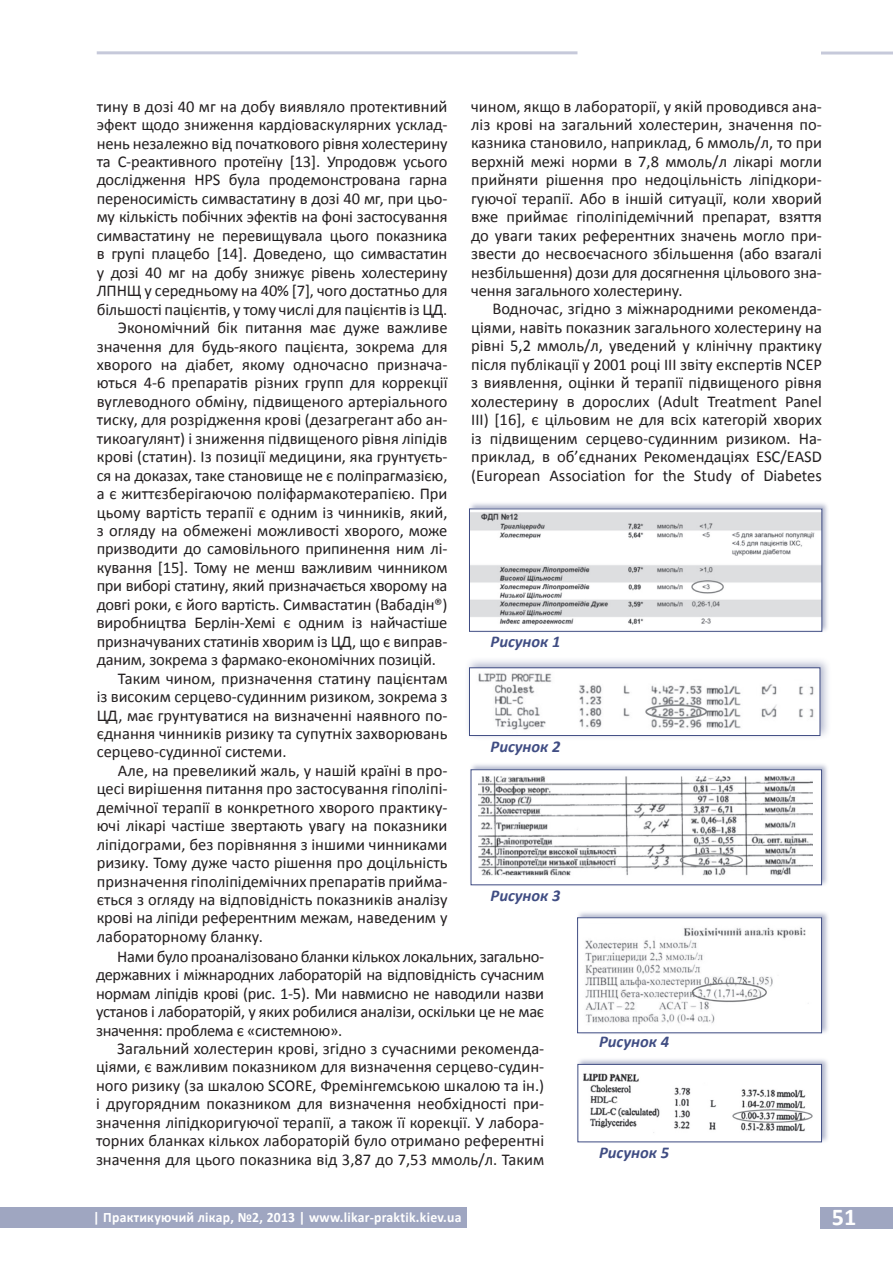
<style>
.page{position:relative;width:893px;height:1263px;background:#fff}
.page>*{position:absolute;margin:0;border:0;box-sizing:border-box;transform-origin:0 0}
.t1{font:700 24.15px "Calibri";color:#fff}
.t2{font:16.5px/18.5px "Calibri";letter-spacing:-.005em;color:#231f20;text-align:justify}
.t3{font:italic 700 16.5px "Calibri";color:#404d83}
.t4{font:700 14.4px "Calibri";letter-spacing:.02em;color:#fff;scale:.95 1}
</style>
<div class="page">
<hr style="left:97px;top:51px;width:480px;height:3px;background:#404d83">
<div style="left:0;top:1207px;width:467px;height:20px;background:#9fa6c1"></div>
<div style="left:821px;top:1207px;width:72px;height:21px;background:#9fa6c1"></div>
<hr style="left:821px;top:52px;width:72px;height:3px;background:#404d83">
<div style="left:468px;top:501px;width:362px;height:132px;background:#404d83;opacity:.41"></div>
<img style="left:471px;top:511px;width:349px;height:118px">
<div style="left:464px;top:657px;width:368px;height:84px;background:#404d83;opacity:.4"></div>
<img style="left:471px;top:670px;width:347px;height:64px">
<div style="left:469px;top:668px;width:351px;height:68px;border:1px solid #404d83"></div>
<div style="left:469px;top:762px;width:361px;height:125px;background:#404d83;opacity:.4"></div>
<div style="left:471px;top:770px;width:350px;height:115px;background:#fff"></div>
<img style="left:478px;top:776px;width:334px;height:100px">
<div style="left:471px;top:769px;width:351px;height:116px;border:1px solid #404d83"></div>
<div style="left:576px;top:910px;width:253px;height:125px;background:#404d83;opacity:.4"></div>
<div style="left:578px;top:918px;width:243px;height:115px;background:#fff"></div>
<img style="left:585px;top:927px;width:224px;height:98px">
<div style="left:577px;top:917px;width:245px;height:116px;border:1px solid #404d83"></div>
<div style="left:576px;top:1057px;width:253px;height:87px;background:#404d83;opacity:.4"></div>
<div style="left:578px;top:1064px;width:243px;height:78px;background:#fff"></div>
<img style="left:583px;top:1073px;width:230px;height:60px">
<div style="left:578px;top:1064px;width:244px;height:78px;border:1px solid #404d83"></div>
<p class="t2" style="left:97px;top:97px;width:352px">тину в дозі 40 мг на добу виявляло протективний</p>
<p class="t2" style="left:97px;top:115px;width:352px">эфект щодо зниження кардіоваскулярних усклад-</p>
<p class="t2" style="left:97px;top:134px;width:352px">нень незалежно від початкового рівня холестерину</p>
<p class="t2" style="left:97px;top:152px;width:352px">та С-реактивного протеїну [13]. Упродовж усього</p>
<p class="t2" style="left:97px;top:171px;width:352px">дослідження HPS була продемонстрована гарна</p>
<p class="t2" style="left:97px;top:189px;width:352px">переносимість симвастатину в дозі 40 мг, при цьо-</p>
<p class="t2" style="left:97px;top:208px;width:352px">му кількість побічних эфектів на фоні застосування</p>
<p class="t2" style="left:97px;top:226px;width:352px">симвастатину не перевищувала цього показника</p>
<p class="t2" style="left:97px;top:245px;width:352px">в групі плацебо [14]. Доведено, що симвастатин</p>
<p class="t2" style="left:97px;top:263px;width:352px">у дозі 40 мг на добу знижує рівень холестерину</p>
<p class="t2" style="left:97px;top:281px;width:352px">ЛПНЩ у середньому на 40% [7], чого достатньо для</p>
<p class="t2" style="left:97px;top:300px;width:352px">більшості пацієнтів, у тому числі для пацієнтів із ЦД.</p>
<p class="t2" style="left:118px;top:318px;width:331px">Экономічний бік питання має дуже важливе</p>
<p class="t2" style="left:97px;top:337px;width:352px">значення для будь-якого пацієнта, зокрема для</p>
<p class="t2" style="left:97px;top:355px;width:352px">хворого на діабет, якому одночасно признача-</p>
<p class="t2" style="left:97px;top:374px;width:352px">ються 4-6 препаратів різних групп для коррекції</p>
<p class="t2" style="left:97px;top:392px;width:352px">вуглеводного обміну, підвищеного артеріального</p>
<p class="t2" style="left:97px;top:411px;width:352px">тиску, для розрідження крові (дезагрегант або ан-</p>
<p class="t2" style="left:97px;top:429px;width:352px">тикоагулянт) і зниження підвищеного рівня ліпідів</p>
<p class="t2" style="left:97px;top:448px;width:352px">крові (статин). Із позиції медицини, яка грунтуєть-</p>
<p class="t2" style="left:97px;top:466px;width:352px">ся на доказах, таке становище не є поліпрагмазією,</p>
<p class="t2" style="left:97px;top:484px;width:352px">а є життєзберігаючою поліфармакотерапією. При</p>
<p class="t2" style="left:97px;top:503px;width:352px">цьому вартість терапії є одним із чинників, який,</p>
<p class="t2" style="left:97px;top:521px;width:352px">з огляду на обмежені можливості хворого, може</p>
<p class="t2" style="left:97px;top:540px;width:352px">призводити до самовільного припинення ним лі-</p>
<p class="t2" style="left:97px;top:558px;width:352px">кування [15]. Тому не менш важливим чинником</p>
<p class="t2" style="left:97px;top:577px;width:352px">при виборі статину, який призначається хворому на</p>
<p class="t2" style="left:97px;top:595px;width:352px">довгі роки, є його вартість. Симвастатин (Вабадін®)</p>
<p class="t2" style="left:97px;top:614px;width:352px">виробництва Берлін-Хемі є одним із найчастіше</p>
<p class="t2" style="left:97px;top:632px;width:352px">призначуваних статинів хворим із ЦД, що є виправ-</p>
<p class="t2" style="left:97px;top:650px;width:341px">даним, зокрема з фармако-економічних позицій.</p>
<p class="t2" style="left:118px;top:669px;width:331px">Таким чином, призначення статину пацієнтам</p>
<p class="t2" style="left:97px;top:687px;width:352px">із високим серцево-судинним ризиком, зокрема з</p>
<p class="t2" style="left:97px;top:706px;width:352px">ЦД, має грунтуватися на визначенні наявного по-</p>
<p class="t2" style="left:97px;top:724px;width:352px">єднання чинників ризику та супутніх захворювань</p>
<p class="t2" style="left:97px;top:743px;width:191px">серцево-судинної системи.</p>
<p class="t2" style="left:118px;top:761px;width:331px">Але, на превеликий жаль, у нашій країні в про-</p>
<p class="t2" style="left:97px;top:780px;width:352px">цесі вирішення питання про застосування гіполіпі-</p>
<p class="t2" style="left:97px;top:798px;width:352px">демічної терапії в конкретного хворого практику-</p>
<p class="t2" style="left:97px;top:816px;width:352px">ючі лікарі частіше звертають увагу на показники</p>
<p class="t2" style="left:97px;top:835px;width:352px">ліпідограми, без порівняння з іншими чинниками</p>
<p class="t2" style="left:97px;top:853px;width:352px">ризику. Тому дуже часто рішення про доцільність</p>
<p class="t2" style="left:97px;top:872px;width:352px">призначення гіполіпідемічних препаратів прийма-</p>
<p class="t2" style="left:97px;top:890px;width:352px">ється з огляду на відповідність показників аналізу</p>
<p class="t2" style="left:97px;top:909px;width:352px">крові на ліпіди референтним межам, наведеним у</p>
<p class="t2" style="left:97px;top:927px;width:168px">лабораторному бланку.</p>
<p class="t2" style="left:471px;top:97px;width:352px">чином, якщо в лабораторії, у якій проводився ана&shy;ліз крові на загальний холестерин, значення по&shy;казника становило, наприклад, 6 ммоль/л, то при верхній межі норми в 7,8 ммоль/л лікарі могли прийняти рішення про недоцільність ліпідкори&shy;гуючої терапії. Або в іншій ситуації, коли хворий вже приймає гіполіпідемічний препарат, взяття до уваги таких референтних значень могло при&shy;звести до несвоєчасного збільшення (або взагалі незбільшення) дози для досягнення цільового зна&shy;чення загального холестерину.</p>
<p class="t2" style="left:471px;top:300px;width:352px;text-indent:21px">Водночас, згідно з міжнародними рекоменда&shy;ціями, навіть показник загального холестерину на рівні 5,2 ммоль/л, уведений у клінічну практику після публікації у 2001 році ІІІ звіту експертів NCEP з виявлення, оцінки й терапії підвищеного рівня холестерину в дорослих (Adult Treatment Panel III) [16], є цільовим не для всіх категорій хворих із підвищеним серцево-судинним ризиком. На&shy;приклад, в об’єднаних Рекомендаціях ESC/EASD (European Association for the Study of Diabetes</p>
<p class="t3" style="left:491px;top:631px;width:71px">Рисунок 1</p>
<p class="t3" style="left:491px;top:736px;width:71px">Рисунок 2</p>
<p class="t3" style="left:491px;top:885px;width:71px">Рисунок 3</p>
<p class="t2" style="left:96px;top:947px;width:450px;text-indent:21px">Нами було проаналізовано бланки кількох локальних, загально&shy;державних і міжнародних лабораторій на відповідність сучасним нормам ліпідів крові (рис. 1-5). Ми навмисно не наводили назви установ і лабораторій, у яких робилися аналізи, оскільки це не має значення: проблема є «системною».</p>
<p class="t2" style="left:96px;top:1039px;width:450px;text-indent:21px">Загальний холестерин крові, згідно з сучасними рекоменда&shy;ціями, є важливим показником для визначення серцево-судин&shy;ного ризику (за шкалою SCORE, Фремінгемською шкалою та ін.) і другорядним показником для визначення необхідності при&shy;значення ліпідкоригуючої терапії, а також її корекції. У лабора&shy;торних бланках кількох лабораторій було отримано референтні значення для цього показника від 3,87 до 7,53 ммоль/л. Таким</p>
<p class="t3" style="left:599px;top:1031px;width:71px">Рисунок 4</p>
<p class="t3" style="left:599px;top:1142px;width:71px">Рисунок 5</p>
<p class="t4" style="left:93px;top:1208px;width:389px">| Практикуючий лікар, №2, 2013 | www.likar-praktik.kiev.ua</p>
<h1 class="t1" style="left:832px;top:1202px;width:26px">51</h1>
</div>
